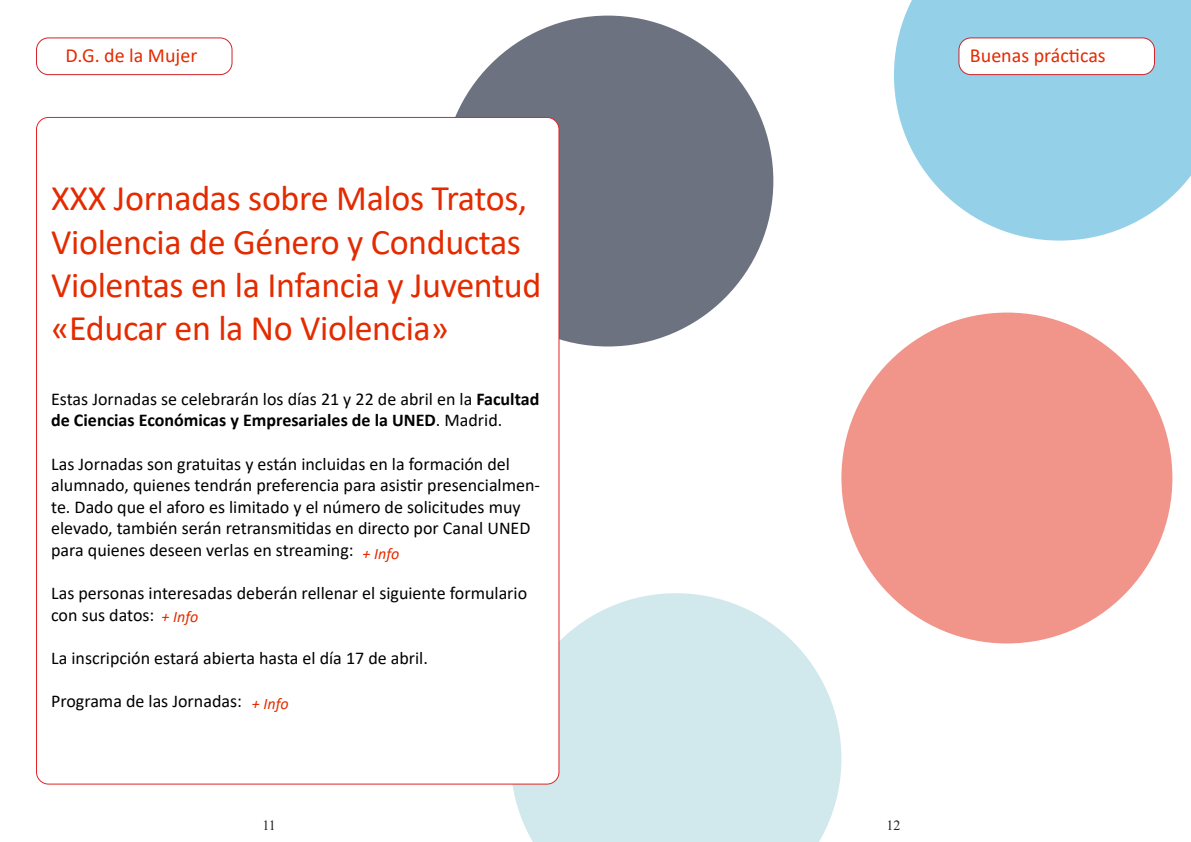
<style>
.page{position:relative;width:1191px;height:842px;background:#fff}
.page>*{position:absolute;margin:0;border:0;box-sizing:border-box;transform-origin:0 0}
.t1{font:36px/43.2px "Calibri";letter-spacing:-.01em;color:#e42b00}
.t2{font:20px "Calibri";color:#e42b00}
.t3{font:18px/21.6px "Calibri";color:#000}
.t4{font:italic 16px "Calibri";color:#e42b00}
.t5{font:14px "Times New Roman";color:#231f20}
.s1{font-weight:700}
</style>
<div class="page">
<svg style="left:510px;top:593px;width:331px;height:249px;background:#d6e9ec"></svg>
<svg style="left:894px;top:0;width:297px;height:241px;background:#a3d6eb"></svg>
<div style="left:442px;top:16px;width:331px;height:330px;background:#6d7280;border-radius:50%"></div>
<div style="left:841px;top:313px;width:331px;height:330px;background:#f1948a;border-radius:50%"></div>
<div style="left:36px;top:117px;width:523px;height:667px;background:#fff;border-radius:12px"></div>
<div style="left:36px;top:37px;width:196px;height:38px;border:1px solid #d1232a;border-radius:12px"></div>
<div style="left:959px;top:38px;width:195px;height:37px;background:#fff;border-radius:12px"></div>
<div style="left:958px;top:37px;width:197px;height:38px;border:1px solid #d1232a;border-radius:12px"></div>
<p class="t2" style="left:66px;top:41px;width:133px">D.G. de la Mujer</p>
<p class="t1" style="left:51px;top:176px;width:491px">XXX Jornadas sobre Malos Tratos,<br>Violencia de Género y Conductas<br>Violentas en la Infancia y Juventud «Educar en la No Violencia»</p>
<p class="t3" style="left:51px;top:388px;width:489px">Estas Jornadas se celebrarán los días 21 y 22 de abril en la <span class="s1">Facultad de Ciencias Económicas y Empresariales de la UNED</span>. Madrid.</p>
<p class="t3" style="left:51px;top:452px;width:490px">Las Jornadas son gratuitas y están incluidas en la formación del alumnado, quienes tendrán preferencia para asistir presencialmen&shy;te. Dado que el aforo es limitado y el número de solicitudes muy elevado, también serán retransmitidas en directo por Canal UNED para quienes deseen verlas en streaming:</p>
<p class="t3" style="left:51px;top:582px;width:477px">Las personas interesadas deberán rellenar el siguiente formulario con sus datos:</p>
<p class="t3" style="left:51px;top:647px;width:378px">La inscripción estará abierta hasta el día 17 de abril.</p>
<p class="t3" style="left:51px;top:690px;width:192px">Programa de las Jornadas:</p>
<p class="t4" style="left:362px;top:543px;width:38px">+ Info</p>
<p class="t4" style="left:162px;top:606px;width:38px">+ Info</p>
<p class="t4" style="left:252px;top:692px;width:38px">+ Info</p>
<p class="t5" style="left:262px;top:816px;width:15px">11</p>
<p class="t5" style="left:886px;top:816px;width:15px">12</p>
<p class="t2" style="left:970px;top:41px;width:137px">Buenas prácticas</p>
</div>
